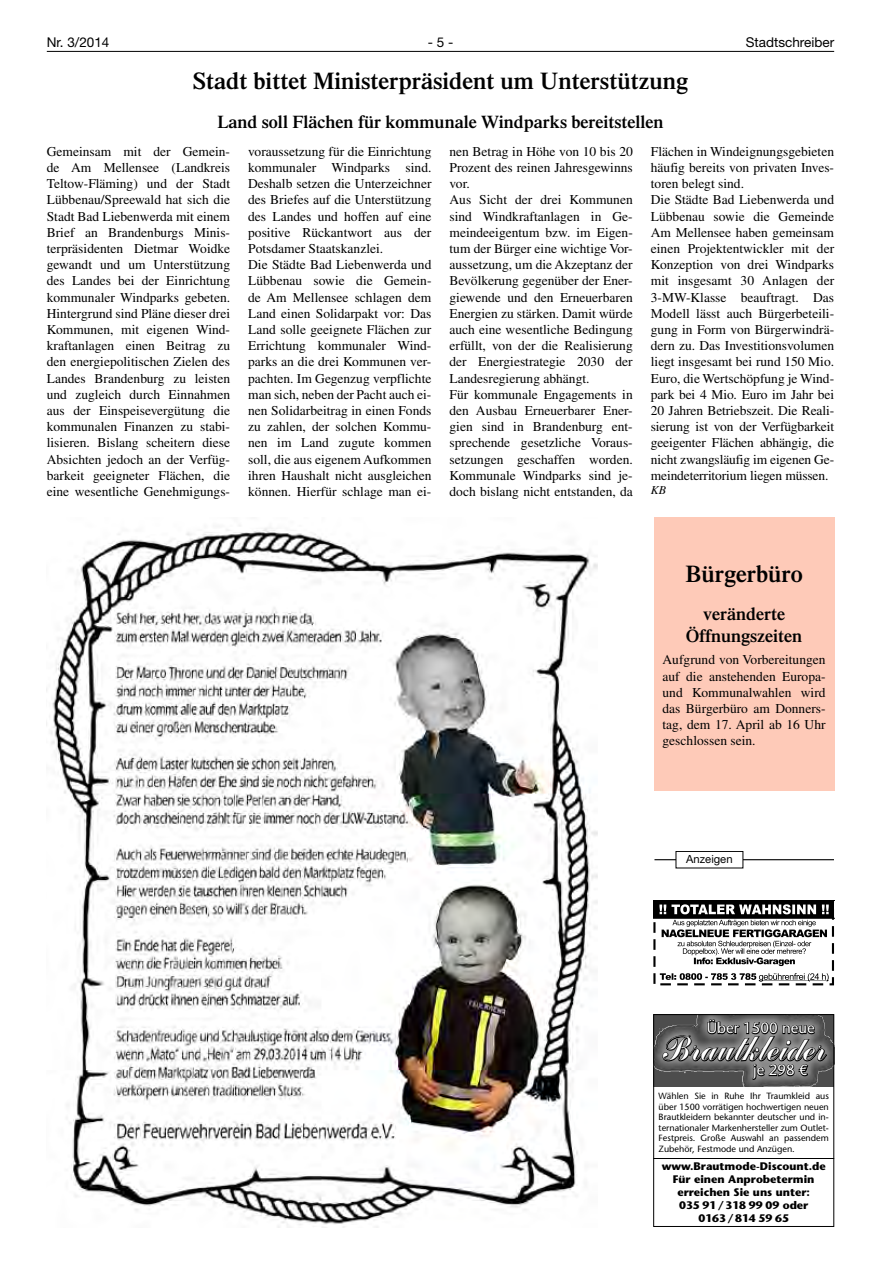
<style>
.page{position:relative;width:881px;height:1263px;background:#fff}
.page>*{position:absolute;margin:0;border:0;box-sizing:border-box;transform-origin:0 0}
.t1{font:34.5px "Commercial Script Plain OV ZWTSCA";color:#fff}
.t2{font:600 24px "Times LT";color:#000}
.t3{font:600 18px/21.6px "Times LT";color:#000;text-align:center}
.t4{font:15px "Stone Sans LT";color:#fff}
.t5{font:13.5px/16.2px "Times LT";color:#000}
.t6{font:13.5px "Helvetica Neue LT";color:#000}
.t7{font:italic 12px "Times LT";color:#000}
.t8{font:11.25px "Helvetica Neue LT";color:#000}
.t9{font:700 10.95px/13.2px "Stone Sans LT";color:#000;text-align:center}
.t10{font:9px/10.5px "Stone Sans LT";color:#000;text-align:justify}
</style>
<div class="page">
<hr style="left:47px;top:51px;width:786px;height:1px;background:#000">
<img style="left:51px;top:525px;width:547px;height:702px">
<div style="left:653px;top:517px;width:180px;height:274px;background:#fecab8"></div>
<hr style="left:653px;top:1158px;width:180px;height:1px;background:#000">
<img style="left:655px;top:1086px;width:176px;height:1px">
<img style="left:655px;top:1016px;width:176px;height:70px">
<svg style="left:661px;top:1018px;width:166px;height:62px"></svg>
<div style="left:653px;top:1014px;width:180px;height:213px;border:1px solid #000"></div>
<hr style="left:654px;top:859px;width:179px;height:1px;background:#000">
<div style="left:675px;top:851px;width:67px;height:17px;background:#fff"></div>
<div style="left:675px;top:851px;width:67px;height:17px;border:1px solid #000"></div>
<div style="left:653px;top:900px;width:180px;height:85px;border:2px dashed #000"></div>
<svg style="left:653px;top:900px;width:180px;height:82px"></svg>
<p class="t6" style="left:47px;top:34px;width:64px">Nr. 3/2014</p>
<p class="t6" style="left:427px;top:34px;width:27px">- 5 -</p>
<p class="t6" style="left:745px;top:34px;width:90px">Stadtschreiber</p>
<h2 class="t2" style="left:193px;top:67px;width:496px">Stadt bittet Ministerpräsident um Unterstützung</h2>
<h3 class="t3" style="left:217px;top:110px;width:447px">Land soll Flächen für kommunale Windparks bereitstellen</h3>
<p class="t5" style="left:47px;top:143px;width:185px;text-align:justify">Gemeinsam mit der Gemein&shy;de Am Mellensee (Landkreis Teltow-Fläming) und der Stadt Lübbenau/Spreewald hat sich die Stadt Bad Liebenwerda mit einem Brief an Brandenburgs Minis&shy;terpräsidenten Dietmar Woidke gewandt und um Unterstützung des Landes bei der Einrichtung kommunaler Windparks gebeten.<br>Hintergrund sind Pläne dieser drei Kommunen, mit eigenen Wind&shy;kraftanlagen einen Beitrag zu den energiepolitischen Zielen des Landes Brandenburg zu leisten und zugleich durch Einnahmen aus der Einspeisevergütung die kommunalen Finanzen zu stabi&shy;lisieren. Bislang scheitern diese Absichten jedoch an der Verfüg&shy;barkeit geeigneter Flächen, die eine wesentliche Genehmigungs-</p>
<p class="t5" style="left:248px;top:143px;width:185px">voraussetzung für die Einrichtung kommunaler Windparks sind.<br>Deshalb setzen die Unterzeichner des Briefes auf die Unterstützung des Landes und hoffen auf eine positive Rückantwort aus der<br>Potsdamer Staatskanzlei.<br>Die Städte Bad Liebenwerda und<br>Lübbenau sowie die Gemein&shy;de Am Mellensee schlagen dem<br>Land einen Solidarpakt vor: Das<br>Land solle geeignete Flächen zur<br>Errichtung kommunaler Wind&shy;parks an die drei Kommunen ver&shy;pachten. Im Gegenzug verpflichte man sich, neben der Pacht auch ei&shy;nen Solidarbeitrag in einen Fonds zu zahlen, der solchen Kommu&shy;nen im Land zugute kommen soll, die aus eigenem Aufkommen ihren Haushalt nicht ausgleichen können. Hierfür schlage man ei-</p>
<p class="t5" style="left:449px;top:143px;width:185px">nen Betrag in Höhe von 10 bis 20<br>Prozent des reinen Jahresgewinns vor.<br>Aus Sicht der drei Kommunen sind Windkraftanlagen in Ge&shy;meindeeigentum bzw. im Eigen&shy;tum der Bürger eine wichtige Vor&shy;aussetzung, um die Akzeptanz der<br>Bevölkerung gegenüber der Ener&shy;giewende und den Erneuerbaren<br>Energien zu stärken. Damit würde auch eine wesentliche Bedingung erfüllt, von der die Realisierung der Energiestrategie 2030 der<br>Landesregierung abhängt.<br>Für kommunale Engagements in den Ausbau Erneuerbarer Ener&shy;gien sind in Brandenburg ent&shy;sprechende gesetzliche Voraus&shy;setzungen geschaffen worden.<br>Kommunale Windparks sind je&shy;doch bislang nicht entstanden, da</p>
<p class="t5" style="left:650px;top:143px;width:185px">Flächen in Windeignungsgebieten häufig bereits von privaten Inves&shy;toren belegt sind.<br>Die Städte Bad Liebenwerda und<br>Lübbenau sowie die Gemeinde<br>Am Mellensee haben gemeinsam einen Projektentwickler mit der<br>Konzeption von drei Windparks mit insgesamt 30 Anlagen der<br>3-MW-Klasse beauftragt. Das<br>Modell lässt auch Bürgerbeteili&shy;gung in Form von Bürgerwindrä&shy;dern zu. Das Investitionsvolumen liegt insgesamt bei rund 150 Mio.<br>Euro, die Wertschöpfung je Wind&shy;park bei 4 Mio. Euro im Jahr bei<br>20 Jahren Betriebszeit. Die Reali&shy;sierung ist von der Verfügbarkeit geeigenter Flächen abhängig, die nicht zwangsläufig im eigenen Ge&shy;meindeterritorium liegen müssen.</p>
<p class="t7" style="left:650px;top:483px;width:17px">KB</p>
<h2 class="t2" style="left:685px;top:559px;width:119px">Bürgerbüro</h2>
<h3 class="t3" style="left:685px;top:603px;width:117px">veränderte<br>Öffnungszeiten</h3>
<p class="t5" style="left:662px;top:652px;width:164px;text-align:justify">Aufgrund von Vorbereitungen auf die anstehenden Europa&shy;und Kommunalwahlen wird das Bürgerbüro am Donners&shy;tag, dem 17. April ab 16 Uhr geschlossen sein.</p>
<p class="t8" style="left:686px;top:853px;width:48px">Anzeigen</p>
<p class="t4" style="left:706px;top:1019px;width:109px">Über 1500 neue</p>
<h1 class="t1" style="left:661px;top:1028px;width:166px">Brautkleider</h1>
<p class="t4" style="left:753px;top:1061px;width:56px">je 298 €</p>
<p class="t10" style="left:658px;top:1091px;width:172px">Wählen Sie in Ruhe Ihr Traumkleid aus über 1500 vorrätigen hochwertigen neuen Brautkleidern bekannter deutscher und in&shy;ternationaler Markenhersteller zum Outlet-Festpreis. Große Auswahl an passendem Zubehör, Festmode und Anzügen.</p>
<p class="t9" style="left:661px;top:1159px;width:165px">www.Brautmode-Discount.de<br>Für einen Anprobetermin erreichen Sie uns unter:<br>035 91/318 99 09 oder<br>0163/814 59 65</p>
</div>
